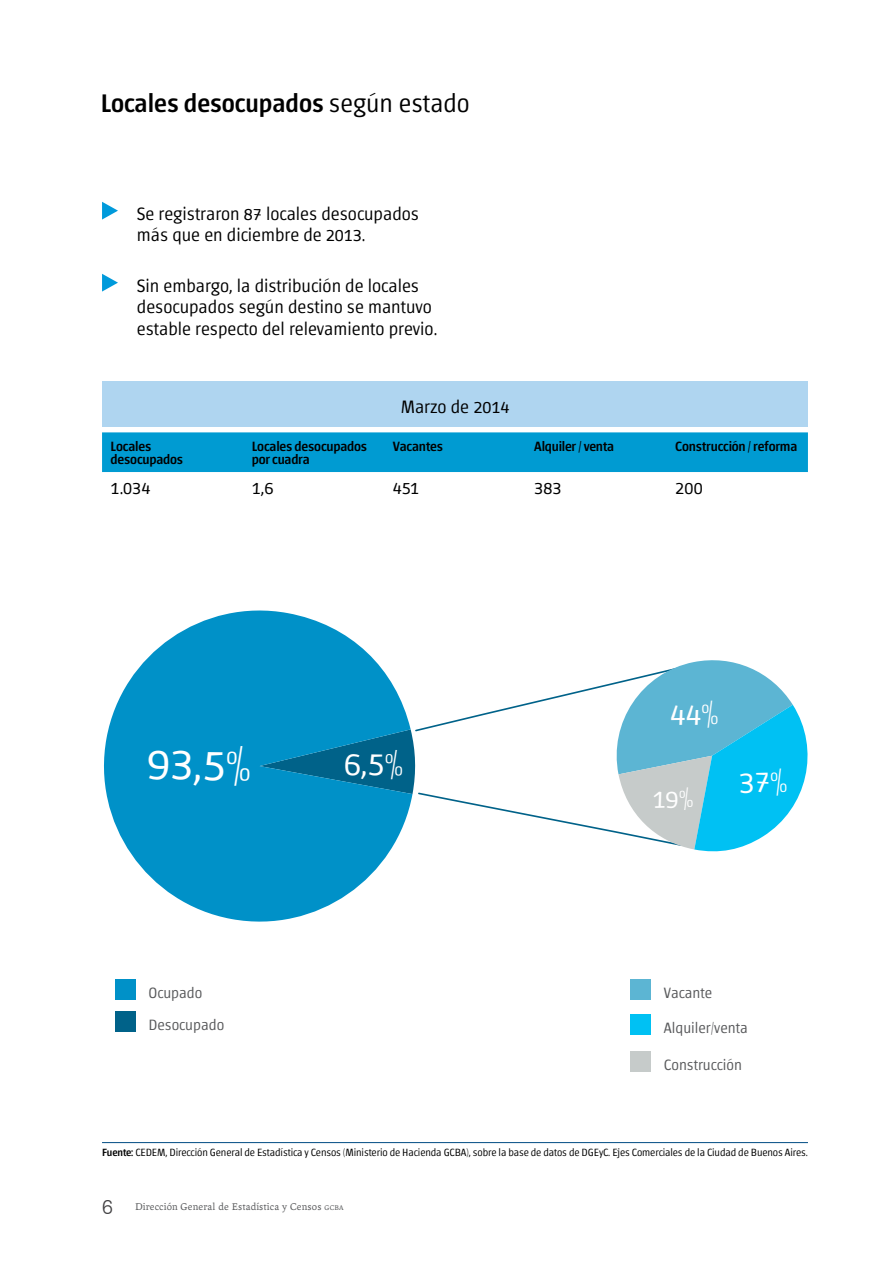
<style>
.page{position:relative;width:893px;height:1263px;background:#fff}
.page>*{position:absolute;margin:0;border:0;box-sizing:border-box;transform-origin:0 0}
.t1{font:300 46.05px "Chaco";color:#fff}
.t2{font:300 33.9px "Chaco";color:#fff}
.t3{font:500 25.5px "Chaco";color:#000}
.t4{font:300 18px/21.6px "Chaco";color:#000}
.t5{font:300 15px/32.4px "Chaco";color:#58595b}
.t6{font:500 13.5px/12.8px "Chaco";letter-spacing:-.01em;color:#000}
.t7{font:300 10.5px "Chaco";letter-spacing:-.01em;color:#000}
.t8{font:10.5px "Andralis ND Os F";letter-spacing:.02em;color:#58595b}
.s1{font-weight:300}
.s2{font-weight:500}
.s3{font-family:"Zurich BT";font-weight:300;font-size:19.5px;color:#414042}
.s4{font-size:7.35px}
</style>
<div class="page">
<hr style="left:102px;top:1142px;width:706px;height:1px;background:#004c83">
<div style="left:102px;top:382px;width:706px;height:45px;background:#afd5f0"></div>
<div style="left:102px;top:432px;width:706px;height:41px;background:#009bd2"></div>
<div style="left:115px;top:979px;width:21px;height:20px;background:#0091c8"></div>
<div style="left:115px;top:1011px;width:21px;height:20px;background:#006289"></div>
<div style="left:631px;top:1014px;width:20px;height:20px;background:#00c1f3"></div>
<div style="left:631px;top:1051px;width:20px;height:20px;background:#c6cbca"></div>
<div style="left:631px;top:979px;width:20px;height:20px;background:#5cb5d3"></div>
<svg style="left:104px;top:610px;width:284px;height:312px;fill:#0091c8"></svg>
<svg style="left:259px;top:654px;width:549px;height:200px"></svg>
<h3 class="t3" style="left:101px;top:91px;width:371px">Locales desocupados <span class="s1">según estado</span></h3>
<p class="t4" style="left:137px;top:203px;width:284px">Se registraron 87 locales desocupados más que en diciembre de 2013.</p>
<p class="t4" style="left:137px;top:275px;width:302px">Sin embargo, la distribución de locales desocupados según destino se mantuvo estable respecto del relevamiento previo.</p>
<p class="t4" style="left:401px;top:397px;width:110px">Marzo de 2014</p>
<p class="t6" style="left:111px;top:441px;width:74px">Locales desocupados</p>
<p class="t6" style="left:252px;top:441px;width:117px">Locales desocupados por cuadra</p>
<p class="t6" style="left:393px;top:441px;width:51px">Vacantes</p>
<p class="t6" style="left:534px;top:441px;width:82px">Alquiler / venta</p>
<p class="t6" style="left:675px;top:441px;width:124px">Construcción / reforma</p>
<p class="t4" style="left:111px;top:478px;width:41px">1.034</p>
<p class="t4" style="left:252px;top:478px;width:23px">1,6</p>
<p class="t4" style="left:393px;top:478px;width:28px">451</p>
<p class="t4" style="left:534px;top:478px;width:29px">383</p>
<p class="t4" style="left:675px;top:478px;width:29px">200</p>
<h1 class="t1" style="left:148px;top:742px;width:105px;rotate:1deg">93,5%</h1>
<h2 class="t2" style="left:344px;top:747px;width:61px;rotate:1deg">6,5%</h2>
<p class="t5" style="left:149px;top:977px;width:77px">Ocupado<br>Desocupado</p>
<p class="t5" style="left:664px;top:977px;width:50px">Vacante</p>
<p class="t5" style="left:664px;top:1012px;width:85px">Alquiler/venta</p>
<p class="t5" style="left:664px;top:1049px;width:79px">Construcción</p>
<p class="t7" style="left:102px;top:1147px;width:707px"><span class="s2">Fuente:</span> CEDEM, Dirección General de Estadística y Censos (Ministerio de Hacienda GCBA), sobre la base de datos de DGEyC. Ejes Comerciales de la Ciudad de Buenos Aires.</p>
<p class="t8" style="left:102px;top:1201px;width:243px"><span class="s3">6</span> Dirección General de Estadística y Censos <span class="s4">gcba</span></p>
</div>
